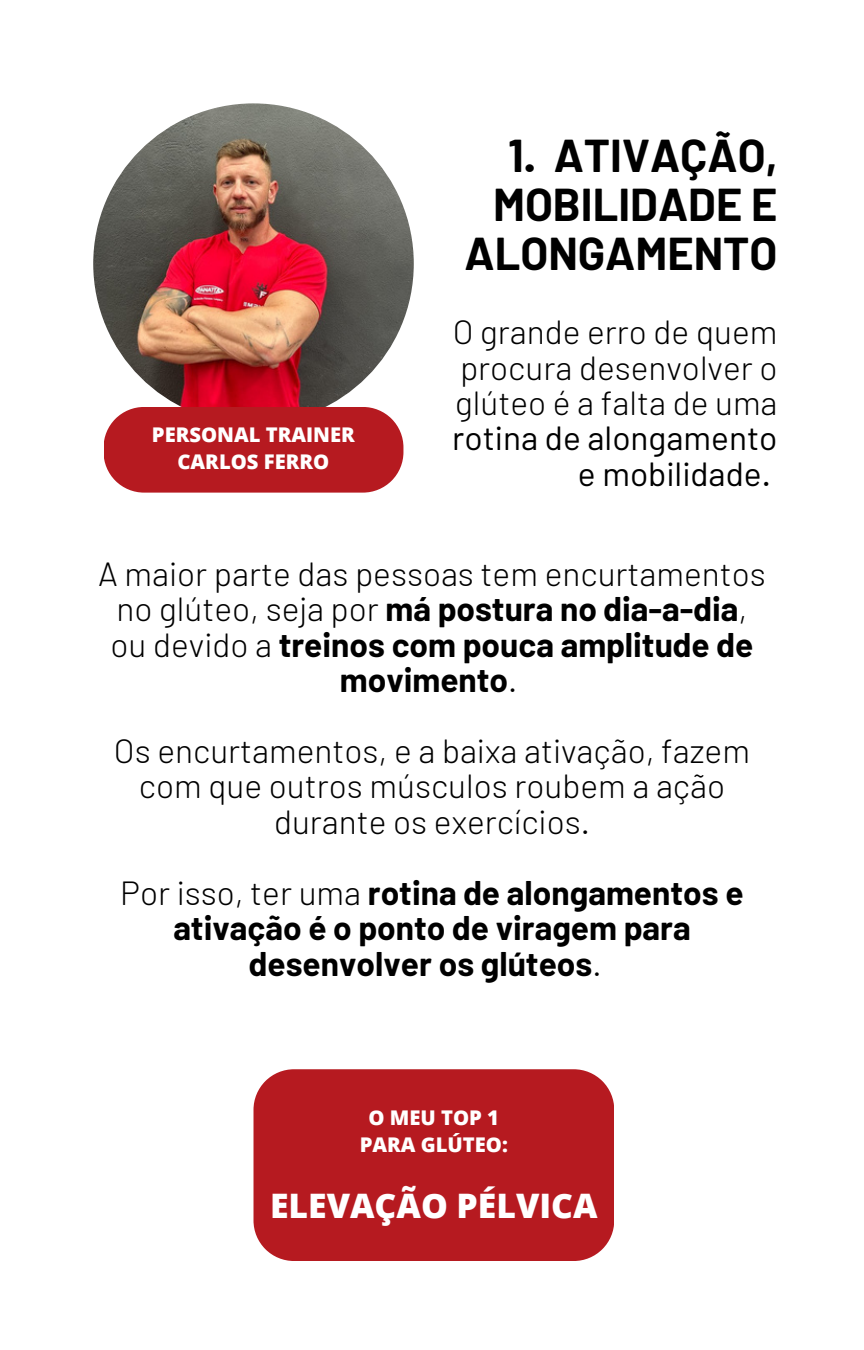
<style>
.page{position:relative;width:864px;height:1350px;background:#fff}
.page>*{position:absolute;margin:0;border:0;box-sizing:border-box;transform-origin:0 0}
.t1{font:700 45px/49.1px "Barlow";color:#000;text-align:right}
.t2{font:800 33.75px "Open Sans";color:#fff}
.t3{font:300 33.52px/35.6px "Barlow";color:#000;text-align:center}
.t4{font:700 33.52px/35.6px "Barlow";color:#000;text-align:center}
.t5{font:800 20.25px "Open Sans";color:#fff}
.s1{font-weight:400}
.s2{font-weight:700}
.s3{font-weight:300}
</style>
<div class="page">
<div style="left:254px;top:1069px;width:360px;height:192px;background:#b61a20"></div>
<img style="left:93px;top:103px;width:321px;height:321px;border-radius:50%">
<div style="left:104px;top:407px;width:299px;height:86px;background:#b61a20"></div>
<p class="t5" style="left:152px;top:421px;width:205px">PERSONAL TRAINER</p>
<p class="t5" style="left:178px;top:448px;width:153px">CARLOS FERRO</p>
<p class="t1" style="left:465px;top:129px;width:315px">1. ATIVAÇÃO,<br>MOBILIDADE E<br>ALONGAMENTO</p>
<p class="t3" style="left:452px;top:313px;width:327px;text-align:right">O grande erro de quem procura desenvolver o glúteo é a falta de uma <span class="s1">rotina de alongamento e mobilidade.</span></p>
<p class="t3" style="left:98px;top:555px;width:669px">A maior parte das pessoas tem encurtamentos no glúteo, seja por <span class="s2">má postura no dia-a-dia</span>, ou devido a <span class="s2">treinos com pouca amplitude de movimento</span>.</p>
<p class="t3" style="left:114px;top:732px;width:638px">Os encurtamentos, e a baixa ativação, fazem com que outros músculos roubem a ação durante os exercícios.</p>
<p class="t4" style="left:120px;top:873px;width:625px"><span class="s3">Por isso, ter uma</span> rotina de alongamentos e ativação é o ponto de viragem para desenvolver os glúteos<span class="s3">.</span></p>
<p class="t5" style="left:369px;top:1103px;width:132px">O MEU TOP 1</p>
<p class="t5" style="left:360px;top:1130px;width:150px">PARA GLÚTEO:</p>
<p class="t2" style="left:270px;top:1182px;width:329px">ELEVAÇÃO PÉLVICA</p>
</div>
